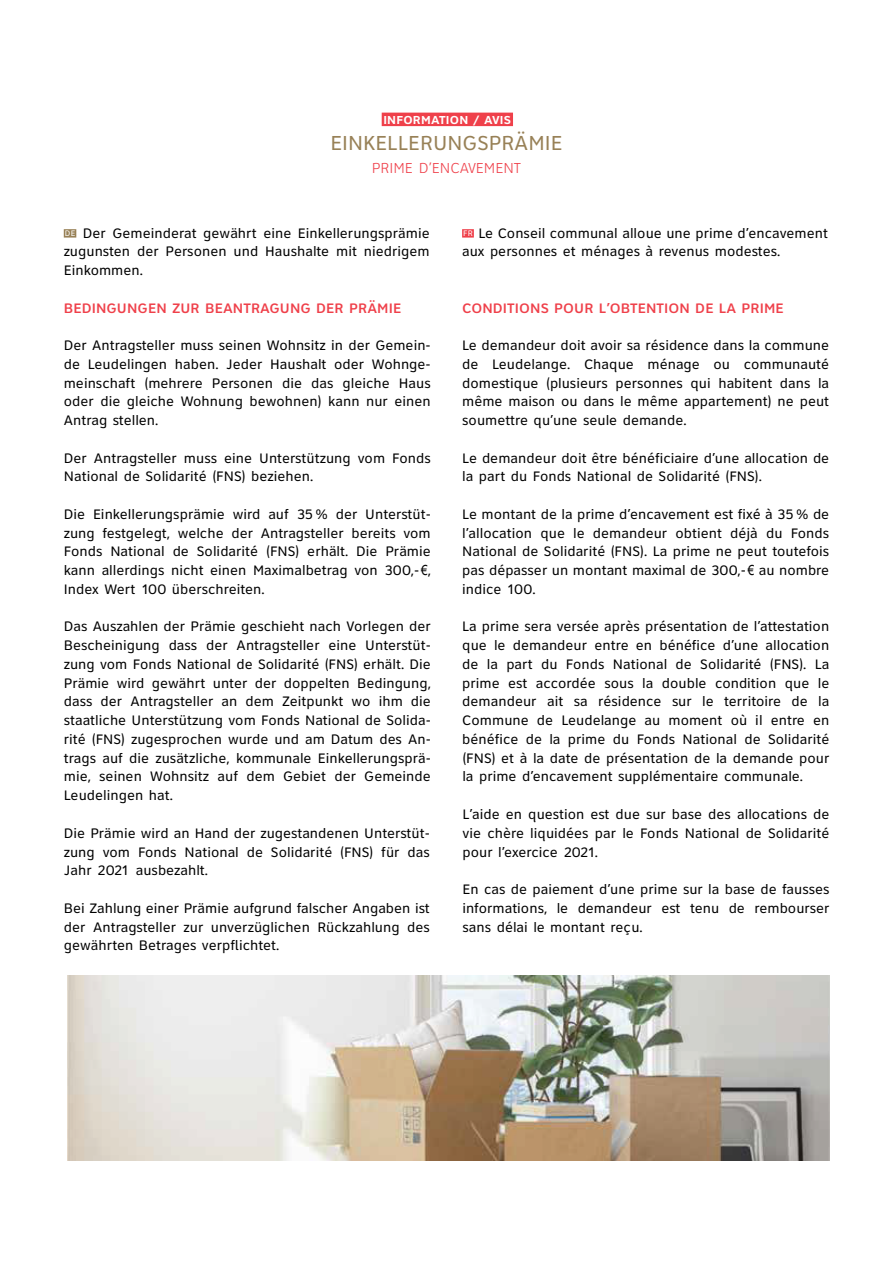
<style>
.page{position:relative;width:893px;height:1263px;background:#fff}
.page>*{position:absolute;margin:0;border:0;box-sizing:border-box;transform-origin:0 0}
.t1{font:21px "Clearview Self";color:#988157}
.t2{font:300 15px "Clearview Self";color:#ef404a}
.t3{font:14.25px/18.8px "Clearview Self";color:#000;text-align:justify}
.t4{font:500 14.25px "Clearview Self";color:#ef404a}
.t5{font:700 12px "Clearview Self";letter-spacing:.01em;color:#fff}
.s1{font-size:8.25px;color:#fff}
.s2{font-family:"Arial Narrow"}
</style>
<div class="page">
<img style="left:67px;top:975px;width:762px;height:186px">
<div style="left:64px;top:229px;width:12px;height:9px;background:#988157"></div>
<div style="left:462px;top:229px;width:12px;height:9px;background:#ef404a"></div>
<div style="left:382px;top:113px;width:131px;height:13px;background:#ef404a"></div>
<p class="t5" style="left:383px;top:112px;width:129px">INFORMATION / AVIS</p>
<h1 class="t1" style="left:331px;top:131px;width:233px">EINKELLERUNGSPRÄMIE</h1>
<p class="t2" style="left:372px;top:159px;width:151px">PRIME D’ENCAVEMENT</p>
<p class="t3" style="left:64px;top:223px;width:368px"><span class="s1">DE</span> Der Gemeinderat gewährt eine Einkellerungsprämie zugunsten der Personen und Haushalte mit niedrigem Einkommen.</p>
<p class="t4" style="left:64px;top:299px;width:339px">BEDINGUNGEN ZUR BEANTRAGUNG DER PRÄMIE</p>
<p class="t3" style="left:64px;top:336px;width:369px">Der Antragsteller muss seinen Wohnsitz in der Gemein&shy;de Leudelingen haben. Jeder Haushalt oder Wohnge&shy;meinschaft (mehrere Personen die das gleiche Haus oder die gleiche Wohnung bewohnen) kann nur einen Antrag stellen.</p>
<p class="t3" style="left:64px;top:448px;width:369px">Der Antragsteller muss eine Unterstützung vom Fonds<br>National de Solidarité (FNS) beziehen.</p>
<p class="t3" style="left:64px;top:505px;width:369px">Die Einkellerungsprämie wird auf 35% der Unterstüt&shy;zung festgelegt, welche der Antragsteller bereits vom Fonds National de Solidarité (FNS) erhält. Die Prämie kann allerdings nicht einen Maximalbetrag von 300,- <span class="s2">€</span>, Index Wert 100 überschreiten.</p>
<p class="t3" style="left:64px;top:617px;width:369px">Das Auszahlen der Prämie geschieht nach Vorlegen der Bescheinigung dass der Antragsteller eine Unterstüt&shy;zung vom Fonds National de Solidarité (FNS) erhält. Die Prämie wird gewährt unter der doppelten Bedingung, dass der Antragsteller an dem Zeitpunkt wo ihm die staatliche Unterstützung vom Fonds National de Solida&shy;rité (FNS) zugesprochen wurde und am Datum des An&shy;trags auf die zusätzliche, kommunale Einkellerungsprä&shy;mie, seinen Wohnsitz auf dem Gebiet der Gemeinde Leudelingen hat.</p>
<p class="t3" style="left:64px;top:823px;width:368px">Die Prämie wird an Hand der zugestandenen Unterstüt&shy;zung vom Fonds National de Solidarité (FNS) für das Jahr 2021 ausbezahlt.</p>
<p class="t3" style="left:64px;top:898px;width:367px">Bei Zahlung einer Prämie aufgrund falscher Angaben ist der Antragsteller zur unverzüglichen Rückzahlung des gewährten Betrages verpflichtet.</p>
<p class="t3" style="left:462px;top:223px;width:368px"><span class="s1">FR</span> Le Conseil communal alloue une prime d’encavement aux personnes et ménages à revenus modestes.</p>
<p class="t4" style="left:462px;top:299px;width:323px">CONDITIONS POUR L’OBTENTION DE LA PRIME</p>
<p class="t3" style="left:462px;top:336px;width:369px">Le demandeur doit avoir sa résidence dans la commune de Leudelange. Chaque ménage ou communauté domestique (plusieurs personnes qui habitent dans la même maison ou dans le même appartement) ne peut soumettre qu’une seule demande.</p>
<p class="t3" style="left:462px;top:448px;width:369px">Le demandeur doit être bénéficiaire d’une allocation de la part du Fonds National de Solidarité (FNS).</p>
<p class="t3" style="left:462px;top:505px;width:369px">Le montant de la prime d’encavement est fixé à 35% de l’allocation que le demandeur obtient déjà du Fonds National de Solidarité (FNS). La prime ne peut toutefois pas dépasser un montant maximal de 300,- <span class="s2">€</span> au nombre indice 100.</p>
<p class="t3" style="left:462px;top:617px;width:369px">La prime sera versée après présentation de l’attestation que le demandeur entre en bénéfice d’une allocation de la part du Fonds National de Solidarité (FNS). La prime est accordée sous la double condition que le demandeur ait sa résidence sur le territoire de la Commune de Leudelange au moment où il entre en bénéfice de la prime du Fonds National de Solidarité (FNS) et à la date de présentation de la demande pour la prime d’encavement supplémentaire communale.</p>
<p class="t3" style="left:462px;top:805px;width:369px">L’aide en question est due sur base des allocations de vie chère liquidées par le Fonds National de Solidarité pour l’exercice 2021.</p>
<p class="t3" style="left:462px;top:880px;width:369px">En cas de paiement d’une prime sur la base de fausses informations, le demandeur est tenu de rembourser sans délai le montant reçu.</p>
</div>
